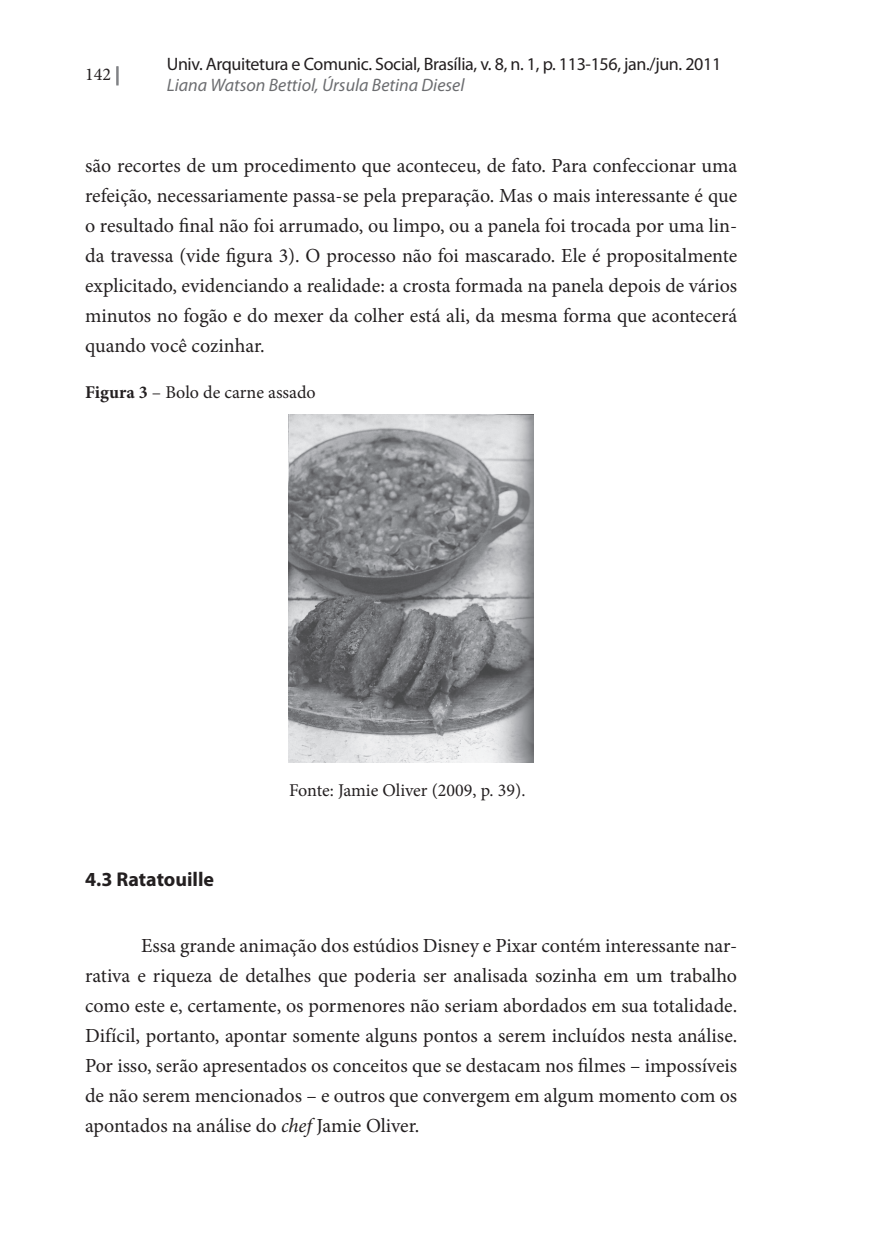
<style>
.page{position:relative;width:879px;height:1248px;background:#fff}
.page>*{position:absolute;margin:0;border:0;box-sizing:border-box;transform-origin:0 0}
.t1{font:20px/30px "Minion Pro";color:#231f20;text-align:justify}
.t2{font:700 20px "Myriad Pro";color:#231f20}
.t3{font:18px "Myriad Pro";letter-spacing:-.02em;color:#231f20}
.t4{font:18px "Minion Pro";color:#231f20}
.t5{font:italic 18px "Myriad Pro";color:#6c6d70}
.s1{color:#808285}
.s2{font-weight:700}
.s3{font-style:italic}
</style>
<div class="page">
<div style="left:116px;top:66px;width:3px;height:19px;border:1px solid #808285"></div>
<img style="left:288px;top:414px;width:246px;height:348px">
<p class="t4" style="left:85px;top:63px;width:36px">142 <span class="s1">|</span></p>
<p class="t3" style="left:167px;top:53px;width:556px">Univ. Arquitetura e Comunic. Social, Brasília, v. 8, n. 1, p. 113-156, jan./jun. 2011</p>
<p class="t5" style="left:167px;top:74px;width:299px">Liana Watson Bettiol, Úrsula Betina Diesel</p>
<p class="t1" style="left:85px;top:150px;width:654px">são recortes de um procedimento que aconteceu, de fato. Para confeccionar uma refeição, necessariamente passa-se pela preparação. Mas o mais interessante é que o resultado final não foi arrumado, ou limpo, ou a panela foi trocada por uma lin&shy;da travessa (vide figura 3). O processo não foi mascarado. Ele é propositalmente explicitado, evidenciando a realidade: a crosta formada na panela depois de vários minutos no fogão e do mexer da colher está ali, da mesma forma que acontecerá quando você cozinhar.</p>
<p class="t4" style="left:85px;top:380px;width:232px"><span class="s2">Figura 3</span> – Bolo de carne assado</p>
<p class="t2" style="left:85px;top:866px;width:131px">4.3 Ratatouille</p>
<p class="t4" style="left:289px;top:778px;width:238px">Fonte: Jamie Oliver (2009, p. 39).</p>
<p class="t1" style="left:85px;top:930px;width:654px;text-indent:56px">Essa grande animação dos estúdios Disney e Pixar contém interessante nar&shy;rativa e riqueza de detalhes que poderia ser analisada sozinha em um trabalho como este e, certamente, os pormenores não seriam abordados em sua totalidade.<br>Difícil, portanto, apontar somente alguns pontos a serem incluídos nesta análise.<br>Por isso, serão apresentados os conceitos que se destacam nos filmes – impossíveis de não serem mencionados – e outros que convergem em algum momento com os apontados na análise do <span class="s3">chef</span> Jamie Oliver.</p>
</div>
